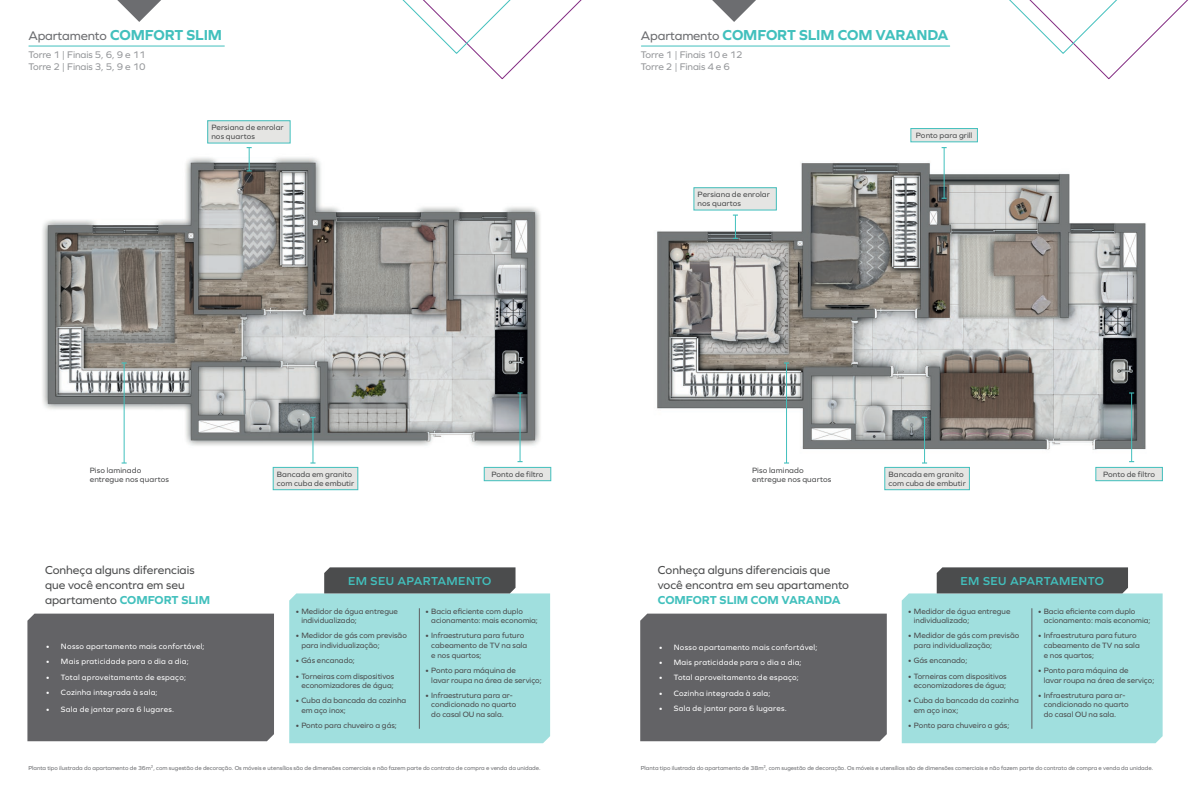
<style>
.page{position:relative;width:1191px;height:794px;background:#fff}
.page>*{position:absolute;margin:0;border:0;box-sizing:border-box;transform-origin:0 0}
.t1{font:700 15px "Graphie";letter-spacing:-.01em;color:#42c0bd}
.t2{font:13px "Graphie";letter-spacing:-.01em;color:#6c6d70}
.t3{font:12px/14.8px "Graphie";color:#4b4c4d}
.t4{font:600 12px "Graphie";letter-spacing:.025em;color:#42c0bd}
.t5{font:700 12px "Graphie";letter-spacing:-.005em;color:#42c0bd}
.t6{font:10px/11.9px "Graphie";letter-spacing:-.01em;color:#95979a}
.t7{font:8px/9.6px "Graphie";color:#4b4c4d}
.t8{font:8px "Graphie";letter-spacing:.035em;color:#fff}
.t9{font:6px "Graphie";color:#6c6d70}
.s1{font-weight:700;font-size:15px;color:#42c0bd}
.s2{font-weight:400;font-size:13px;color:#6c6d70}
.s3{font-weight:700;color:#42c0bd}
</style>
<div class="page">
<img style="left:656px;top:154px;width:490px;height:305px">
<img style="left:42px;top:157px;width:498px;height:292px">
<svg style="left:712px;top:0;width:44px;height:22px"></svg>
<svg style="left:1009px;top:0;width:179px;height:80px"></svg>
<svg style="left:117px;top:0;width:44px;height:22px"></svg>
<svg style="left:402px;top:0;width:180px;height:80px"></svg>
<hr style="left:519px;top:393px;width:1px;height:68px;background:#42c0bd">
<hr style="left:1131px;top:393px;width:1px;height:68px;background:#42c0bd">
<div style="left:484px;top:467px;width:67px;height:14px;background:#e5e5e3"></div>
<div style="left:484px;top:467px;width:67px;height:14px;border:1px solid #42c0bd"></div>
<div style="left:1095px;top:467px;width:67px;height:14px;background:#e5e5e3"></div>
<div style="left:1095px;top:467px;width:67px;height:14px;border:1px solid #42c0bd"></div>
<hr style="left:312px;top:417px;width:1px;height:46px;background:#42c0bd">
<hr style="left:924px;top:417px;width:1px;height:46px;background:#42c0bd">
<div style="left:273px;top:467px;width:85px;height:23px;background:#e5e5e3"></div>
<div style="left:273px;top:467px;width:85px;height:23px;border:1px solid #42c0bd"></div>
<div style="left:884px;top:467px;width:85px;height:23px;background:#e5e5e3"></div>
<div style="left:884px;top:467px;width:85px;height:23px;border:1px solid #42c0bd"></div>
<hr style="left:124px;top:363px;width:1px;height:100px;background:#42c0bd">
<hr style="left:786px;top:363px;width:1px;height:100px;background:#42c0bd">
<svg style="left:247px;top:147px;width:5px;height:24px"></svg>
<svg style="left:733px;top:214px;width:5px;height:25px"></svg>
<hr style="left:943px;top:148px;width:1px;height:50px;background:#42c0bd">
<div style="left:911px;top:129px;width:66px;height:13px;background:#e5e5e3"></div>
<div style="left:910px;top:128px;width:67px;height:14px;border:1px solid #42c0bd"></div>
<hr style="left:29px;top:46px;width:195px;height:1px;background:#42c0bd">
<hr style="left:641px;top:46px;width:308px;height:1px;background:#42c0bd">
<div style="left:208px;top:121px;width:82px;height:22px;background:#e5e5e3"></div>
<div style="left:207px;top:120px;width:83px;height:23px;border:1px solid #42c0bd"></div>
<div style="left:694px;top:188px;width:82px;height:22px;background:#e5e5e3"></div>
<div style="left:693px;top:187px;width:83px;height:23px;border:1px solid #42c0bd"></div>
<div style="left:27px;top:613px;width:247px;height:128px;background:#636366"></div>
<div style="left:289px;top:593px;width:261px;height:150px;background:#a0dfde"></div>
<hr style="left:419px;top:608px;width:1px;height:121px;background:#5e5e61">
<div style="left:324px;top:567px;width:191px;height:26px;background:#4b4c4d"></div>
<div style="left:640px;top:613px;width:246px;height:128px;background:#636366"></div>
<div style="left:901px;top:593px;width:261px;height:150px;background:#a0dfde"></div>
<hr style="left:1031px;top:608px;width:1px;height:121px;background:#5e5e61">
<div style="left:936px;top:567px;width:192px;height:26px;background:#4b4c4d"></div>
<h2 class="t2" style="left:28px;top:28px;width:195px">Apartamento <span class="s1">COMFORT SLIM</span></h2>
<p class="t6" style="left:28px;top:49px;width:119px">Torre 1 | Finais 5, 6, 9 e 11<br>Torre 2 | Finais 3, 5, 9 e 10</p>
<p class="t6" style="left:641px;top:49px;width:103px">Torre 1 | Finais 10 e 12<br>Torre 2 | Finais 4 e 6</p>
<h1 class="t1" style="left:641px;top:26px;width:309px"><span class="s2">Apartamento</span> COMFORT SLIM COM VARANDA</h1>
<p class="t7" style="left:211px;top:123px;width:74px;line-height:9px">Persiana de enrolar nos quartos</p>
<p class="t7" style="left:697px;top:190px;width:74px;line-height:9px">Persiana de enrolar nos quartos</p>
<p class="t7" style="left:916px;top:131px;width:58px">Ponto para grill</p>
<p class="t7" style="left:90px;top:466px;width:81px;line-height:9px">Piso laminado entregue nos quartos</p>
<p class="t7" style="left:752px;top:466px;width:81px;line-height:9px">Piso laminado entregue nos quartos</p>
<p class="t7" style="left:277px;top:469px;width:77px">Bancada em granito</p>
<p class="t7" style="left:491px;top:469px;width:54px">Ponto de filtro</p>
<p class="t7" style="left:1103px;top:469px;width:54px">Ponto de filtro</p>
<p class="t7" style="left:277px;top:478px;width:79px">com cuba de embutir</p>
<p class="t7" style="left:888px;top:470px;width:79px;line-height:9px">Bancada em granito com cuba de embutir</p>
<h3 class="t3" style="left:45px;top:563px;width:167px">Conheça alguns diferenciais que você encontra em seu apartamento <span class="s3">COMFORT SLIM</span></h3>
<p class="t8" style="left:46px;top:642px;width:160px">• Nosso apartamento mais confortável;</p>
<p class="t8" style="left:46px;top:657px;width:144px">• Mais praticidade para o dia a dia;</p>
<p class="t8" style="left:46px;top:672px;width:142px">• Total aproveitamento de espaço;</p>
<p class="t8" style="left:46px;top:687px;width:113px">• Cozinha integrada à sala;</p>
<p class="t8" style="left:46px;top:704px;width:130px">• Sala de jantar para 6 lugares.</p>
<h3 class="t4" style="left:348px;top:574px;width:145px">EM SEU APARTAMENTO</h3>
<h3 class="t3" style="left:658px;top:563px;width:193px">Conheça alguns diferenciais que você encontra em seu apartamento</h3>
<h3 class="t5" style="left:658px;top:593px;width:184px">COMFORT SLIM COM VARANDA</h3>
<p class="t7" style="left:301px;top:606px;width:98px;text-indent:-6px">• Medidor de água entregue individualizado;</p>
<p class="t7" style="left:301px;top:631px;width:107px;text-indent:-6px">• Medidor de gás com previsão para individualização;</p>
<p class="t7" style="left:295px;top:655px;width:61px">• Gás encanado;</p>
<p class="t7" style="left:295px;top:671px;width:100px;text-align:right">• Torneiras com dispositivos economizadores de água;</p>
<p class="t7" style="left:301px;top:696px;width:106px;text-indent:-6px">• Cuba da bancada da cozinha em aço inox;</p>
<p class="t7" style="left:295px;top:720px;width:103px">• Ponto para chuveiro a gás;</p>
<p class="t7" style="left:431px;top:606px;width:108px;text-indent:-6px">• Bacia eficiente com duplo acionamento: mais economia;</p>
<p class="t7" style="left:431px;top:631px;width:97px;text-indent:-6px">• Infraestrutura para futuro cabeamento de TV na sala e nos quartos;</p>
<p class="t7" style="left:431px;top:665px;width:112px;text-indent:-6px">• Ponto para máquina de<br>lavar roupa na área de serviço;</p>
<p class="t7" style="left:431px;top:690px;width:86px;text-indent:-6px">• Infraestrutura para ar&shy;condicionado no quarto do casal OU na sala.</p>
<p class="t8" style="left:659px;top:642px;width:160px">• Nosso apartamento mais confortável;</p>
<p class="t8" style="left:659px;top:658px;width:144px">• Mais praticidade para o dia a dia;</p>
<p class="t8" style="left:659px;top:673px;width:142px">• Total aproveitamento de espaço;</p>
<p class="t8" style="left:659px;top:688px;width:113px">• Cozinha integrada à sala;</p>
<p class="t8" style="left:659px;top:703px;width:130px">• Sala de jantar para 6 lugares.</p>
<h3 class="t4" style="left:960px;top:574px;width:145px">EM SEU APARTAMENTO</h3>
<p class="t7" style="left:914px;top:606px;width:98px;text-indent:-6px">• Medidor de água entregue individualizado;</p>
<p class="t7" style="left:914px;top:631px;width:107px;text-indent:-6px">• Medidor de gás com previsão para individualização;</p>
<p class="t7" style="left:908px;top:655px;width:61px">• Gás encanado;</p>
<p class="t7" style="left:908px;top:671px;width:100px;text-align:right">• Torneiras com dispositivos economizadores de água;</p>
<p class="t7" style="left:914px;top:696px;width:106px;text-indent:-6px">• Cuba da bancada da cozinha em aço inox;</p>
<p class="t7" style="left:908px;top:720px;width:103px">• Ponto para chuveiro a gás;</p>
<p class="t7" style="left:1043px;top:606px;width:108px;text-indent:-6px">• Bacia eficiente com duplo acionamento: mais economia;</p>
<p class="t7" style="left:1043px;top:631px;width:97px;text-indent:-6px">• Infraestrutura para futuro cabeamento de TV na sala e nos quartos;</p>
<p class="t7" style="left:1043px;top:665px;width:112px;text-indent:-6px">• Ponto para máquina de<br>lavar roupa na área de serviço;</p>
<p class="t7" style="left:1043px;top:690px;width:86px;text-indent:-6px">• Infraestrutura para ar&shy;condicionado no quarto do casal OU na sala.</p>
<p class="t9" style="left:28px;top:764px;width:514px">Planta tipo ilustrada do apartamento de 36m², com sugestão de decoração. Os móveis e utensílios são de dimensões comerciais e não fazem parte do contrato de compra e venda da unidade.</p>
<p class="t9" style="left:641px;top:764px;width:514px">Planta tipo ilustrada do apartamento de 38m², com sugestão de decoração. Os móveis e utensílios são de dimensões comerciais e não fazem parte do contrato de compra e venda da unidade.</p>
</div>
